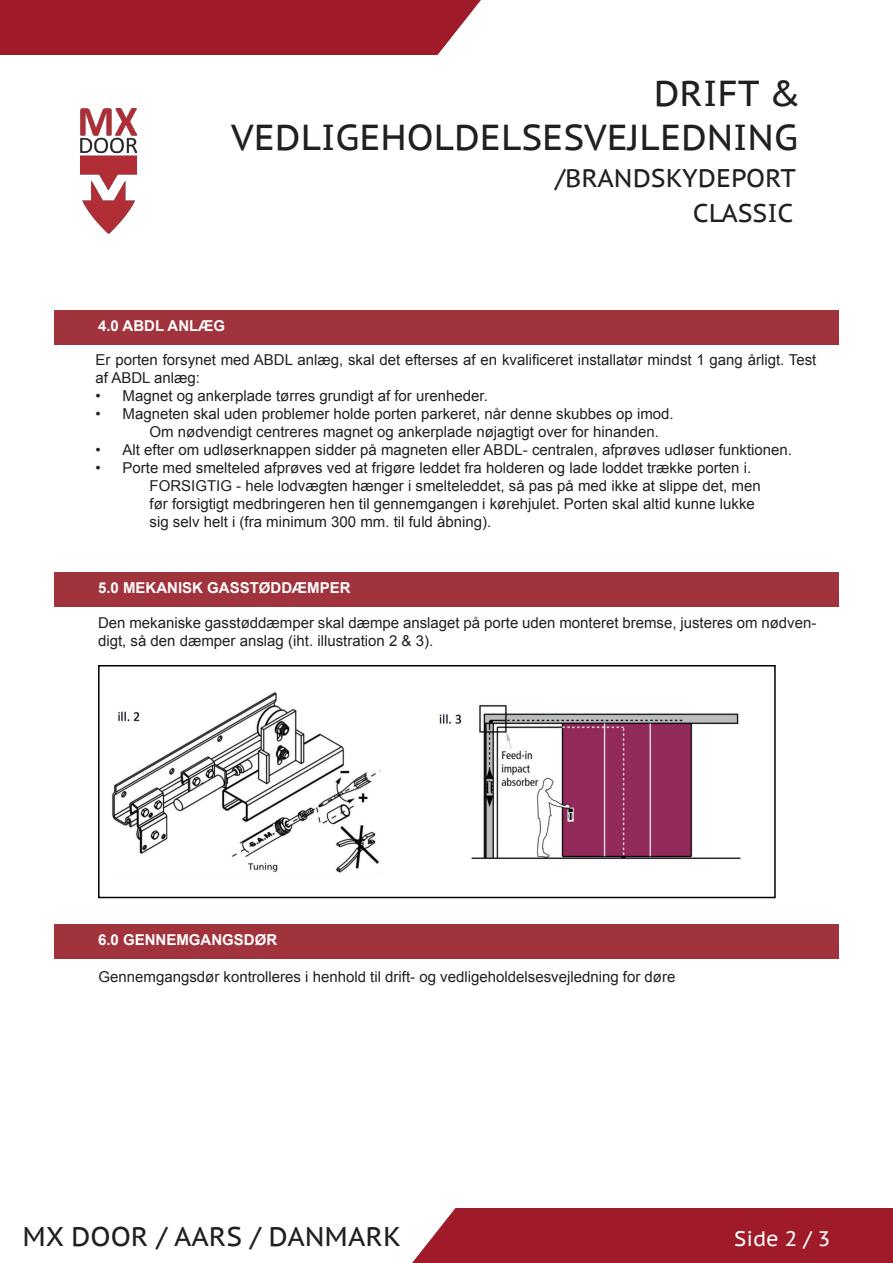
<style>
.page{position:relative;width:893px;height:1263px;background:#fff}
.page>*{position:absolute;margin:0;border:0;box-sizing:border-box;transform-origin:0 0}
.t1{font:36px "PT Sans Caption";color:#231f20}
.t2{font:27px "PT Sans Caption";color:#231f20}
.t3{font:25.5px "PT Sans Caption";color:#231f20}
.t4{font:21px "PT Sans Caption";color:#fff}
.t5{font:15px/18px "Arial";color:#231f20}
.t6{font:700 15px "Arial";color:#fff}
</style>
<div class="page">
<div style="left:0;top:0;width:481px;height:54px;background:#9f1b2a"></div>
<div style="left:412px;top:1209px;width:481px;height:54px;background:#9f1b2a"></div>
<img style="left:112px;top:692px;width:629px;height:181px">
<div style="left:98px;top:665px;width:678px;height:233px;border:2px solid #000"></div>
<div style="left:55px;top:310px;width:784px;height:35px;background:#a1333d"></div>
<div style="left:55px;top:572px;width:784px;height:34px;background:#a1333d"></div>
<div style="left:55px;top:924px;width:784px;height:35px;background:#a1333d"></div>
<img style="left:80px;top:108px;width:56px;height:125px">
<p class="t1" style="left:654px;top:70px;width:148px">DRIFT &amp;</p>
<p class="t1" style="left:231px;top:114px;width:568px">VEDLIGEHOLDELSESVEJLEDNING</p>
<p class="t6" style="left:98px;top:316px;width:128px">4.0 ABDL ANLÆG</p>
<p class="t3" style="left:555px;top:162px;width:242px">/BRANDSKYDEPORT</p>
<p class="t3" style="left:693px;top:196px;width:102px">CLASSIC</p>
<p class="t5" style="left:96px;top:351px;width:722px">Er porten forsynet med ABDL anlæg, skal det efterses af en kvalificeret installatør mindst 1 gang årligt. Test af ABDL anlæg:</p>
<p class="t5" style="left:96px;top:387px;width:394px">• Magnet og ankerplade tørres grundigt af for urenheder.</p>
<p class="t5" style="left:96px;top:405px;width:580px">• Magneten skal uden problemer holde porten parkeret, når denne skubbes op imod.</p>
<p class="t5" style="left:150px;top:423px;width:511px">Om nødvendigt centreres magnet og ankerplade nøjagtigt over for hinanden.</p>
<p class="t5" style="left:96px;top:441px;width:698px">• Alt efter om udløserknappen sidder på magneten eller ABDL- centralen, afprøves udløser funktionen.</p>
<p class="t5" style="left:96px;top:459px;width:657px">• Porte med smelteled afprøves ved at frigøre leddet fra holderen og lade loddet trække porten i.</p>
<p class="t5" style="left:150px;top:477px;width:613px">FORSIGTIG - hele lodvægten hænger i smelteleddet, så pas på med ikke at slippe det, men</p>
<p class="t5" style="left:150px;top:495px;width:607px">før forsigtigt medbringeren hen til gennemgangen i kørehjulet. Porten skal altid kunne lukke</p>
<p class="t5" style="left:150px;top:513px;width:343px">sig selv helt i (fra minimum 300 mm. til fuld åbning).</p>
<p class="t6" style="left:98px;top:578px;width:254px">5.0 MEKANISK GASSTØDDÆMPER</p>
<p class="t5" style="left:98px;top:613px;width:720px">Den mekaniske gasstøddæmper skal dæmpe anslaget på porte uden monteret bremse, justeres om nødven&shy;digt, så den dæmper anslag (iht. illustration 2 &amp; 3).</p>
<p class="t6" style="left:98px;top:930px;width:181px">6.0 GENNEMGANGSDØR</p>
<p class="t5" style="left:98px;top:967px;width:578px">Gennemgangsdør kontrolleres i henhold til drift- og vedligeholdelsesvejledning for døre</p>
<p class="t2" style="left:22px;top:1219px;width:380px">MX DOOR / AARS / DANMARK</p>
<p class="t4" style="left:734px;top:1225px;width:98px">Side 2 / 3</p>
</div>
